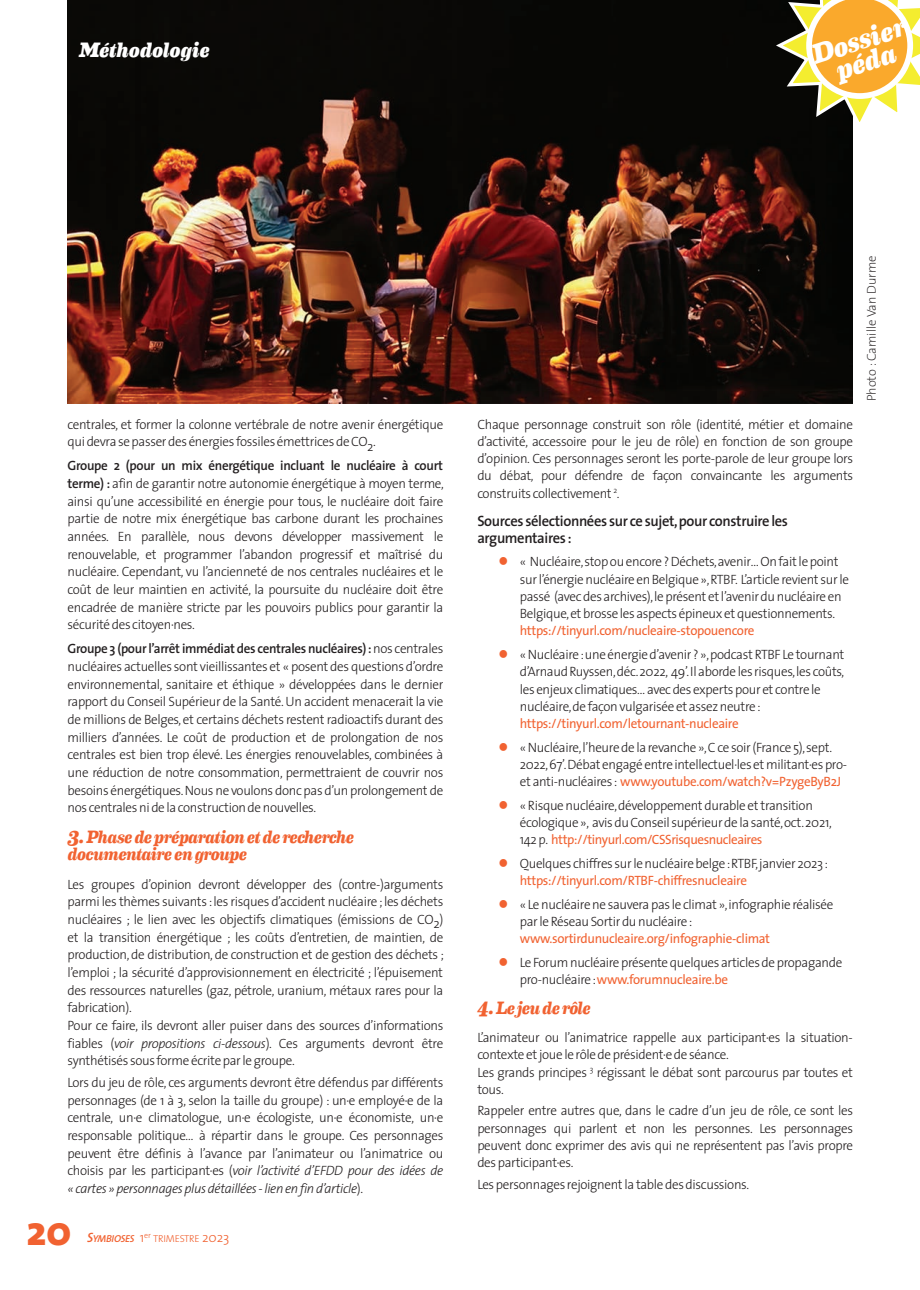
<style>
.page{position:relative;width:920px;height:1290px;background:#fff}
.page>*{position:absolute;margin:0;border:0;box-sizing:border-box;transform-origin:0 0}
.t1{font:800 42px "The Sans";color:#f16231}
.t2{font:italic 800 27.75px "Eames Century Modern";color:#fff}
.t3{font:italic 800 21px "Eames Century Modern";letter-spacing:-.01em;color:#fff}
.t4{font:italic 700 18px/17.7px "Eames Century Modern";letter-spacing:-.03em;color:#f16231}
.t5{font:600 15px/17.2px "The Sans";letter-spacing:-.025em;color:#231f20}
.t6{font:300 13.5px/17.7px "The Sans";letter-spacing:-.025em;color:#231f20}
.t7{font:13.5px "The Sans";letter-spacing:-.025em;color:#f16231}
.t8{font:200 12.75px "The Sans";color:#231f20}
.t9{font:300 10.2px "The Sans";letter-spacing:-.02em;color:#f16231}
.s1{font-weight:600}
.s2{font-size:21px}
.s3{font-style:italic}
.s4{font-weight:600;font-style:italic;font-size:13.5px}
.s5{font-weight:600;font-style:italic}
.s6{font-size:13.5px}
.s7{font-family:"Verdana";font-weight:400;font-size:18px;color:#f16231}
.s8{font-weight:400;color:#f16231}
</style>
<div class="page">
<img style="left:68px;top:0;width:784px;height:403px">
<svg style="left:776px;top:0;width:144px;height:129px"></svg>
<p class="t3" style="left:79px;top:43px;width:132px">Méthodologie</p>
<p class="t2" style="left:810px;top:46px;width:99px;rotate:-18deg">Dossier</p>
<p class="t2" style="left:834px;top:62px;width:63px;rotate:-18deg">péda</p>
<p class="t6" style="left:67px;top:417px;width:377px">centrales, et former la colonne vertébrale de notre avenir énergétique qui devra se passer des énergies fossiles émettrices de CO2.</p>
<p class="t6" style="left:67px;top:458px;width:378px;text-align:justify"><span class="s1">Groupe 2 (pour un mix énergétique incluant le nucléaire à court terme) :</span> afin de garantir notre autonomie énergétique à moyen terme, ainsi qu’une accessibilité en énergie pour tous, le nucléaire doit faire partie de notre mix énergétique bas carbone durant les prochaines années. En parallèle, nous devons développer massivement le renouvelable, et programmer l’abandon progressif et maîtrisé du nucléaire. Cependant, vu l’ancienneté de nos centrales nucléaires et le coût de leur maintien en activité, la poursuite du nucléaire doit être encadrée de manière stricte par les pouvoirs publics pour garantir la sécurité des citoyen·nes.</p>
<p class="t6" style="left:67px;top:641px;width:377px;text-align:justify"><span class="s1">Groupe 3 (pour l’arrêt immédiat des centrales nucléaires) :</span> nos centrales nucléaires actuelles sont vieillissantes et « posent des questions d’ordre environnemental, sanitaire et éthique » développées dans le dernier rapport du Conseil Supérieur de la Santé. Un accident menacerait la vie de millions de Belges, et certains déchets restent radioactifs durant des milliers d’années. Le coût de production et de prolongation de nos centrales est bien trop élevé. Les énergies renouvelables, combinées à une réduction de notre consommation, permettraient de couvrir nos besoins énergétiques. Nous ne voulons donc pas d’un prolongement de nos centrales ni de la construction de nouvelles.</p>
<p class="t4" style="left:67px;top:829px;width:288px"><span class="s2">3.</span> Phase de préparation et de recherche documentaire en groupe</p>
<p class="t6" style="left:68px;top:877px;width:378px;text-align:justify">Les groupes d’opinion devront développer des (contre-)arguments parmi les thèmes suivants : les risques d’accident nucléaire ; les déchets nucléaires ; le lien avec les objectifs climatiques (émissions de CO2) et la transition énergétique ; les coûts d’entretien, de maintien, de production, de distribution, de construction et de gestion des déchets ; l’emploi ; la sécurité d’approvisionnement en électricité ; l’épuisement des ressources naturelles (gaz, pétrole, uranium, métaux rares pour la fabrication).</p>
<p class="t6" style="left:68px;top:1018px;width:377px;text-align:justify">Pour ce faire, ils devront aller puiser dans des sources d’informations fiables (<span class="s3">voir propositions ci-dessous</span>). Ces arguments devront être synthétisés sous forme écrite par le groupe.</p>
<p class="t6" style="left:68px;top:1075px;width:377px;text-align:justify">Lors du jeu de rôle, ces arguments devront être défendus par différents personnages (de 1 à 3, selon la taille du groupe) : un·e employé·e de la centrale, un·e climatologue, un·e écologiste, un·e économiste, un·e responsable politique… à répartir dans le groupe. Ces personnages peuvent être définis à l’avance par l’animateur ou l’animatrice ou choisis par les participant·es (<span class="s3">voir l’activité d’EFDD pour des idées de « cartes » personnages plus détaillées - lien en fin d’article</span>).</p>
<p class="t1" style="left:27px;top:1213px;width:46px">20</p>
<p class="t9" style="left:87px;top:1234px;width:144px"><span class="s4">S</span><span class="s5">YMBIOSES</span> <span class="s6">1</span><sup>er</sup> TRIMESTRE <span class="s6">2023</span></p>
<p class="t6" style="left:477px;top:417px;width:377px;line-height:17.2px;text-align:justify">Chaque personnage construit son rôle (identité, métier et domaine d’activité, accessoire pour le jeu de rôle) en fonction de son groupe d’opinion. Ces personnages seront les porte-parole de leur groupe lors du débat, pour défendre de façon convaincante les arguments construits collectivement <sup>2</sup>.</p>
<p class="t5" style="left:477px;top:513px;width:312px">Sources sélectionnées sur ce sujet, pour construire les argumentaires :</p>
<p class="t6" style="left:520px;top:555px;width:331px;line-height:17.2px;text-indent:-22px"><span class="s7">●</span> « Nucléaire, stop ou encore ? Déchets, avenir… On fait le point sur l’énergie nucléaire en Belgique », RTBF. L’article revient sur le passé (avec des archives), le présent et l’avenir du nucléaire en Belgique, et brosse les aspects épineux et questionnements.</p>
<p class="t7" style="left:520px;top:625px;width:236px">https://tinyurl.com/nucleaire-stopouencore</p>
<p class="t6" style="left:520px;top:647px;width:326px;line-height:17.2px;text-indent:-22px"><span class="s7">●</span> « Nucléaire : une énergie d’avenir ? », podcast RTBF Le tournant d’Arnaud Ruyssen, déc. 2022, 49’. Il aborde les risques, les coûts, les enjeux climatiques… avec des experts pour et contre le nucléaire, de façon vulgarisée et assez neutre : <span class="s8">https://tinyurl.com/letournant-nucleaire</span></p>
<p class="t6" style="left:520px;top:740px;width:329px;line-height:17.2px;text-indent:-22px"><span class="s7">●</span> « Nucléaire, l’heure de la revanche », C ce soir (France 5), sept.<br>2022, 67’. Débat engagé entre intellectuel·les et militant·es pro&shy;et anti-nucléaires : <span class="s8">www.youtube.com/watch?v=PzygeByB2J</span></p>
<p class="t6" style="left:520px;top:798px;width:313px;line-height:17.2px;text-indent:-22px"><span class="s7">●</span> « Risque nucléaire, développement durable et transition écologique », avis du Conseil supérieur de la santé, oct. 2021,<br>142 p. <span class="s8">http://tinyurl.com/CSSrisquesnucleaires</span></p>
<p class="t6" style="left:520px;top:856px;width:310px;line-height:17.2px;text-indent:-22px"><span class="s7">●</span> Quelques chiffres sur le nucléaire belge : RTBF, janvier 2023 : <span class="s8">https://tinyurl.com/RTBF-chiffresnucleaire</span></p>
<p class="t6" style="left:520px;top:897px;width:315px;line-height:17.2px;text-indent:-22px"><span class="s7">●</span> « Le nucléaire ne sauvera pas le climat », infographie réalisée par le Réseau Sortir du nucléaire :</p>
<p class="t7" style="left:520px;top:933px;width:252px">www.sortirdunucleaire.org/infographie-climat</p>
<p class="t6" style="left:520px;top:955px;width:324px;line-height:17.2px;text-indent:-22px"><span class="s7">●</span> Le Forum nucléaire présente quelques articles de propagande pro-nucléaire : <span class="s8">www.forumnucleaire.be</span></p>
<p class="t4" style="left:477px;top:1001px;width:115px"><span class="s2">4.</span> Le jeu de rôle</p>
<p class="t6" style="left:477px;top:1030px;width:377px;line-height:17.2px">L’animateur ou l’animatrice rappelle aux participant·es la situation&shy;contexte et joue le rôle de président·e de séance.</p>
<p class="t6" style="left:477px;top:1065px;width:377px;line-height:17.2px">Les grands principes <sup>3</sup> régissant le débat sont parcourus par toutes et tous.</p>
<p class="t6" style="left:477px;top:1103px;width:377px;line-height:17.2px;text-align:justify">Rappeler entre autres que, dans le cadre d’un jeu de rôle, ce sont les personnages qui parlent et non les personnes. Les personnages peuvent donc exprimer des avis qui ne représentent pas l’avis propre des participant·es.</p>
<p class="t6" style="left:477px;top:1177px;width:274px">Les personnages rejoignent la table des discussions.</p>
<p class="t8" style="left:866px;top:401px;width:148px;rotate:-90deg">Photo : Camille Van Durme</p>
</div>
